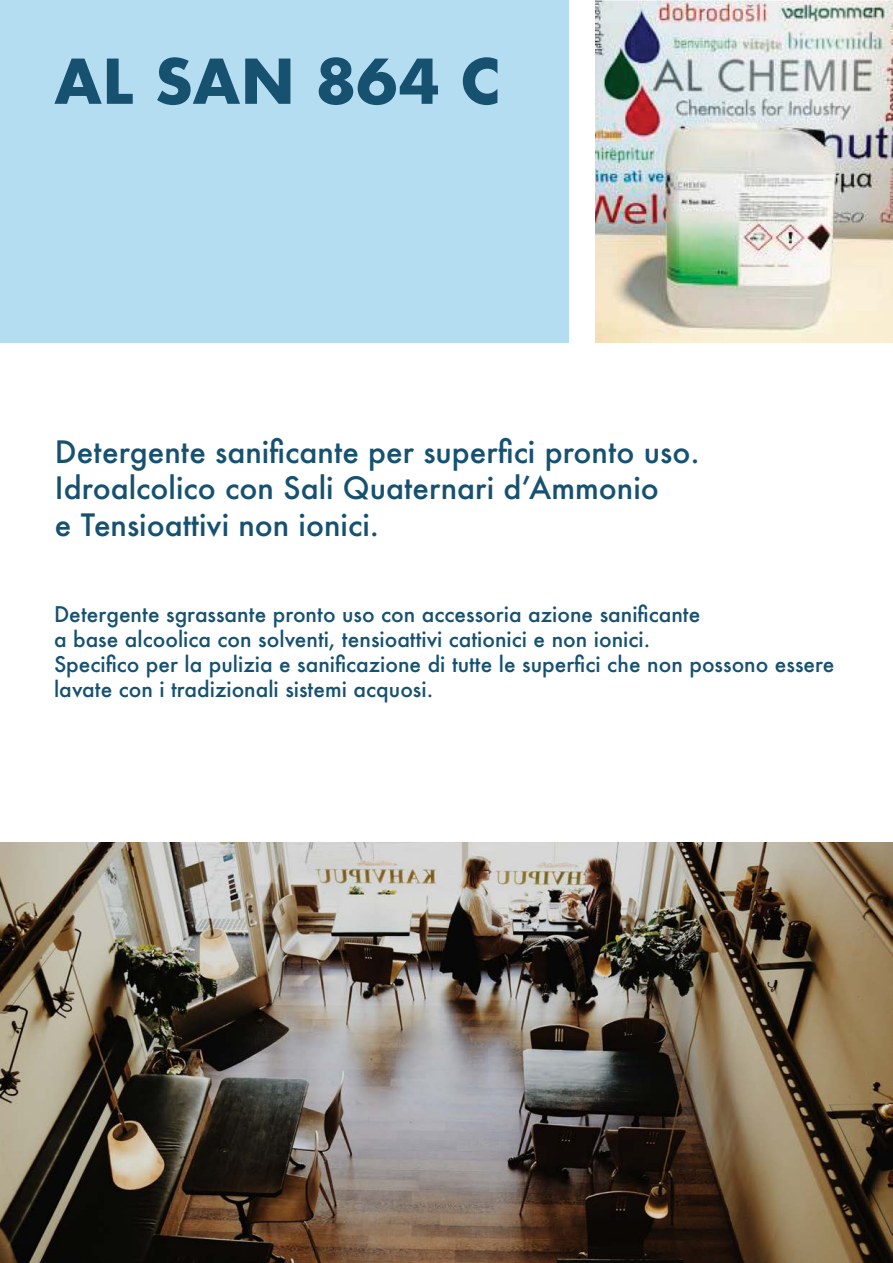
<style>
.page{position:relative;width:893px;height:1263px;background:#fff}
.page>*{position:absolute;margin:0;border:0;box-sizing:border-box;transform-origin:0 0}
.t1{font:700 60px "Futura";color:#165170}
.t2{font:500 30px/36px "Futura";color:#165170}
.t3{font:500 21px/25.2px "Futura";color:#165170}
</style>
<div class="page">
<div style="left:0;top:0;width:569px;height:343px;background:#b5ddf1"></div>
<img style="left:596px;top:0;width:297px;height:343px">
<img style="left:0;top:842px;width:893px;height:421px">
<h1 class="t1" style="left:54px;top:38px;width:448px">AL SAN 864 C</h1>
<h2 class="t2" style="left:55px;top:434px;width:646px">Detergente sanificante per superfici pronto uso.<br>Idroalcolico con Sali Quaternari d’Ammonio<br>e Tensioattivi non ionici.</h2>
<p class="t3" style="left:54px;top:601px;width:782px">Detergente sgrassante pronto uso con accessoria azione sanificante<br>a base alcoolica con solventi, tensioattivi cationici e non ionici.<br>Specifico per la pulizia e sanificazione di tutte le superfici che non possono essere lavate con i tradizionali sistemi acquosi.</p>
</div>
